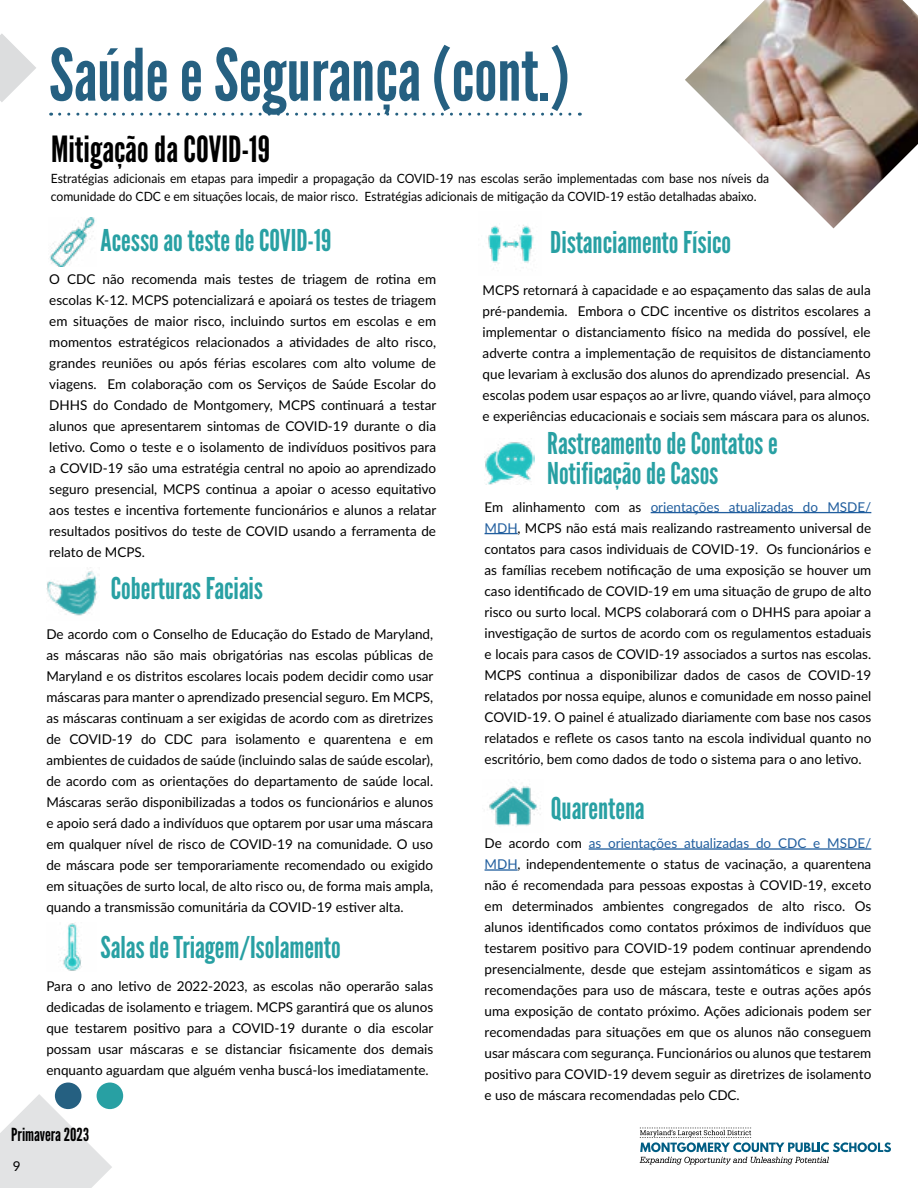
<style>
.page{position:relative;width:918px;height:1188px;background:#fff}
.page>*{position:absolute;margin:0;border:0;box-sizing:border-box;transform-origin:0 0}
.t1{font:72px "League Gothic";color:#256081}
.t2{font:36px "League Gothic";color:#000}
.t3{font:30px/30px "League Gothic";color:#28a0a3}
.t4{font:18px "League Gothic";color:#000}
.t5{font:13.5px/21px "Lato";color:#000;text-align:justify}
.t6{font:12.75px/18px "Lato";color:#000;scale:.95 1}
.s1{color:#215e9e}
</style>
<div class="page">
<svg style="left:0;top:1094px;width:112px;height:94px"></svg>
<svg style="left:640px;top:1128px;width:251px;height:37px"></svg>
<img style="left:685px;top:0;width:233px;height:228px">
<svg style="left:0;top:34px;width:36px;height:68px"></svg>
<svg style="left:60px;top:113px;width:520px;height:3px"></svg>
<img style="left:488px;top:225px;width:46px;height:39px">
<img style="left:46px;top:567px;width:52px;height:49px">
<hr style="left:651px;top:512px;width:220px;height:1px;background:#215e9e">
<hr style="left:485px;top:533px;width:33px;height:1px;background:#215e9e">
<img style="left:485px;top:442px;width:50px;height:43px">
<hr style="left:589px;top:848px;width:282px;height:2px;background:#215e9e">
<hr style="left:485px;top:869px;width:33px;height:2px;background:#215e9e">
<img style="left:489px;top:786px;width:52px;height:40px">
<img style="left:60px;top:923px;width:22px;height:48px">
<img style="left:49px;top:218px;width:46px;height:49px">
<div style="left:55px;top:1083px;width:26px;height:26px;background:#256081;border-radius:50%"></div>
<div style="left:97px;top:1083px;width:26px;height:26px;background:#28a0a3;border-radius:50%"></div>
<h1 class="t1" style="left:49px;top:32px;width:522px">Saúde e Segurança (cont.)</h1>
<h2 class="t2" style="left:51px;top:127px;width:220px">Mitigação da COVID-19</h2>
<p class="t6" style="left:51px;top:169px;width:758px">Estratégias adicionais em etapas para impedir a propagação da COVID-19 nas escolas serão implementadas com base nos níveis da comunidade do CDC e em situações locais, de maior risco. Estratégias adicionais de mitigação da COVID-19 estão detalhadas abaixo.</p>
<h3 class="t3" style="left:550px;top:227px;width:182px">Distanciamento Físico</h3>
<p class="t5" style="left:483px;top:279px;width:390px">MCPS retornará à capacidade e ao espaçamento das salas de aula pré-pandemia. Embora o CDC incentive os distritos escolares a implementar o distanciamento físico na medida do possível, ele adverte contra a implementação de requisitos de distanciamento que levariam à exclusão dos alunos do aprendizado presencial. As escolas podem usar espaços ao ar livre, quando viável, para almoço e experiências educacionais e sociais sem máscara para os alunos.</p>
<h3 class="t3" style="left:101px;top:225px;width:232px">Acesso ao teste de COVID-19</h3>
<p class="t5" style="left:49px;top:268px;width:389px">O CDC não recomenda mais testes de triagem de rotina em escolas K-12. MCPS potencializará e apoiará os testes de triagem em situações de maior risco, incluindo surtos em escolas e em momentos estratégicos relacionados a atividades de alto risco, grandes reuniões ou após férias escolares com alto volume de viagens. Em colaboração com os Serviços de Saúde Escolar do DHHS do Condado de Montgomery, MCPS continuará a testar alunos que apresentarem sintomas de COVID-19 durante o dia letivo. Como o teste e o isolamento de indivíduos positivos para a COVID-19 são uma estratégia central no apoio ao aprendizado seguro presencial, MCPS continua a apoiar o acesso equitativo aos testes e incentiva fortemente funcionários e alunos a relatar resultados positivos do teste de COVID usando a ferramenta de relato de MCPS.</p>
<h3 class="t3" style="left:547px;top:429px;width:232px">Rastreamento de Contatos e<br>Notificação de Casos</h3>
<p class="t5" style="left:485px;top:496px;width:388px">Em alinhamento com as <span class="s1">orientações atualizadas do MSDE/ MDH</span>, MCPS não está mais realizando rastreamento universal de contatos para casos individuais de COVID-19. Os funcionários e as famílias recebem notificação de uma exposição se houver um caso identificado de COVID-19 em uma situação de grupo de alto risco ou surto local. MCPS colaborará com o DHHS para apoiar a investigação de surtos de acordo com os regulamentos estaduais e locais para casos de COVID-19 associados a surtos nas escolas.<br>MCPS continua a disponibilizar dados de casos de COVID-19 relatados por nossa equipe, alunos e comunidade em nosso painel COVID-19. O painel é atualizado diariamente com base nos casos relatados e reflete os casos tanto na escola individual quanto no escritório, bem como dados de todo o sistema para o ano letivo.</p>
<h3 class="t3" style="left:551px;top:793px;width:95px">Quarentena</h3>
<p class="t5" style="left:485px;top:832px;width:388px">De acordo com <span class="s1">as orientações atualizadas do CDC e MSDE/ MDH</span>, independentemente o status de vacinação, a quarentena não é recomendada para pessoas expostas à COVID-19, exceto em determinados ambientes congregados de alto risco. Os alunos identificados como contatos próximos de indivíduos que testarem positivo para COVID-19 podem continuar aprendendo presencialmente, desde que estejam assintomáticos e sigam as recomendações para uso de máscara, teste e outras ações após uma exposição de contato próximo. Ações adicionais podem ser recomendadas para situações em que os alunos não conseguem usar máscara com segurança. Funcionários ou alunos que testarem positivo para COVID-19 devem seguir as diretrizes de isolamento e uso de máscara recomendadas pelo CDC.</p>
<h3 class="t3" style="left:111px;top:573px;width:154px">Coberturas Faciais</h3>
<p class="t5" style="left:46px;top:623px;width:389px">De acordo com o Conselho de Educação do Estado de Maryland, as máscaras não são mais obrigatórias nas escolas públicas de Maryland e os distritos escolares locais podem decidir como usar máscaras para manter o aprendizado presencial seguro. Em MCPS, as máscaras continuam a ser exigidas de acordo com as diretrizes de COVID-19 do CDC para isolamento e quarentena e em ambientes de cuidados de saúde (incluindo salas de saúde escolar), de acordo com as orientações do departamento de saúde local.<br>Máscaras serão disponibilizadas a todos os funcionários e alunos e apoio será dado a indivíduos que optarem por usar uma máscara em qualquer nível de risco de COVID-19 na comunidade. O uso de máscara pode ser temporariamente recomendado ou exigido em situações de surto local, de alto risco ou, de forma mais ampla, quando a transmissão comunitária da COVID-19 estiver alta.</p>
<h3 class="t3" style="left:101px;top:933px;width:242px">Salas de Triagem/Isolamento</h3>
<p class="t5" style="left:46px;top:975px;width:389px">Para o ano letivo de 2022-2023, as escolas não operarão salas dedicadas de isolamento e triagem. MCPS garantirá que os alunos que testarem positivo para a COVID-19 durante o dia escolar possam usar máscaras e se distanciar fisicamente dos demais enquanto aguardam que alguém venha buscá-los imediatamente.</p>
<h3 class="t4" style="left:11px;top:1124px;width:79px">Primavera 2023</h3>
<p class="t5" style="left:13px;top:1155px;width:9px">9</p>
</div>
